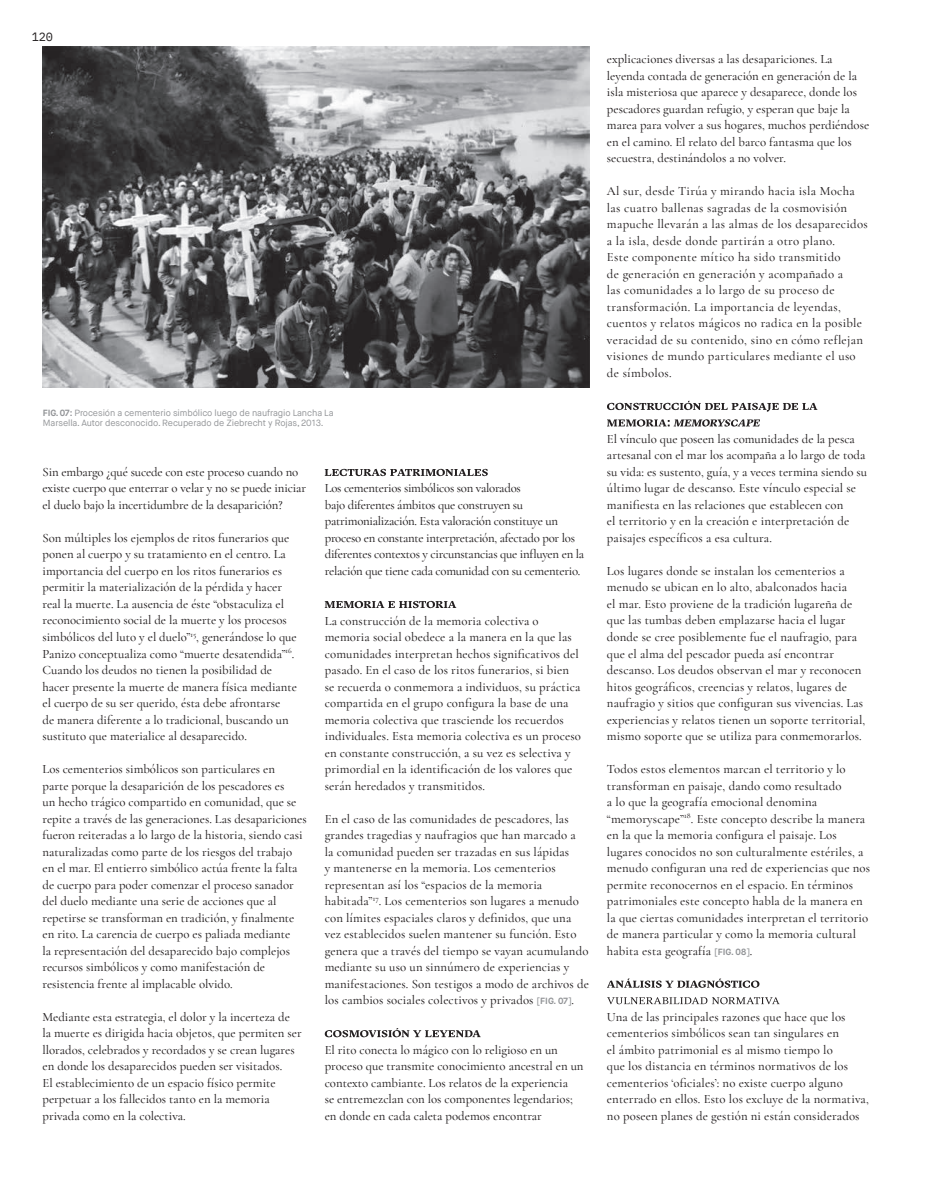
<style>
.page{position:relative;width:936px;height:1191px;background:#fff}
.page>*{position:absolute;margin:0;border:0;box-sizing:border-box;transform-origin:0 0}
.t1{font:500 12.75px/16.5px "Cormorant Garamond";letter-spacing:.005em;color:#231f20}
.t2{font:500 12.75px/16.5px "Cormorant Garamond";letter-spacing:.025em;color:#231f20}
.t3{font:500 12.75px/16.5px "Cormorant Garamond";letter-spacing:-.02em;color:#231f20}
.t4{font:12px "IBM Plex Mono";color:#231f20}
.t5{font:9px/10.8px "Maison Neue";letter-spacing:-.01em;color:#939598}
.s1{font-weight:700}
.s2{font-family:"Maison Neue";font-weight:700;font-size:9px;color:#939598}
</style>
<div class="page">
<svg style="left:325px;top:469px;width:163px;height:7px"></svg>
<svg style="left:325px;top:601px;width:131px;height:7px"></svg>
<svg style="left:325px;top:1028px;width:155px;height:9px"></svg>
<img style="left:43px;top:47px;width:547px;height:340px">
<svg style="left:607px;top:401px;width:210px;height:11px"></svg>
<svg style="left:607px;top:419px;width:153px;height:7px"></svg>
<svg style="left:607px;top:978px;width:152px;height:9px"></svg>
<svg style="left:607px;top:997px;width:172px;height:7px"></svg>
<p class="t4" style="left:32px;top:28px;width:23px">120</p>
<p class="t5" style="left:43px;top:407px;width:292px"><span class="s1">FIG</span><span class="s1">.</span> <span class="s1">07:</span> Procesión a cementerio simbólico luego de naufragio Lancha La<br>Marsella. Autor desconocido. Recuperado de Ziebrecht y Rojas, 2013.</p>
<p class="t1" style="left:43px;top:463px;width:265px">Sin embargo ¿qué sucede con este proceso cuando no existe cuerpo que enterrar o velar y no se puede iniciar el duelo bajo la incertidumbre de la desaparición?</p>
<p class="t1" style="left:43px;top:529px;width:256px">Son múltiples los ejemplos de ritos funerarios que ponen al cuerpo y su tratamiento en el centro. La importancia del cuerpo en los ritos funerarios es permitir la materialización de la pérdida y hacer real la muerte. La ausencia de éste “obstaculiza el reconocimiento social de la muerte y los procesos simbólicos del luto y el duelo”<sup>15</sup>, generándose lo que Panizo conceptualiza como “muerte desatendida”<sup>16</sup>.<br>Cuando los deudos no tienen la posibilidad de hacer presente la muerte de manera física mediante el cuerpo de su ser querido, ésta debe afrontarse<br>de manera diferente a lo tradicional, buscando un sustituto que materialice al desaparecido.</p>
<p class="t1" style="left:43px;top:760px;width:266px">Los cementerios simbólicos son particulares en<br>parte porque la desaparición de los pescadores es<br>un hecho trágico compartido en comunidad, que se repite a través de las generaciones. Las desapariciones fueron reiteradas a lo largo de la historia, siendo casi naturalizadas como parte de los riesgos del trabajo en el mar. El entierro simbólico actúa frente la falta de cuerpo para poder comenzar el proceso sanador del duelo mediante una serie de acciones que al repetirse se transforman en tradición, y finalmente en rito. La carencia de cuerpo es paliada mediante<br>la representación del desaparecido bajo complejos recursos simbólicos y como manifestación de resistencia frente al implacable olvido.</p>
<p class="t1" style="left:43px;top:1008px;width:260px">Mediante esta estrategia, el dolor y la incerteza de la muerte es dirigida hacia objetos, que permiten ser llorados, celebrados y recordados y se crean lugares en donde los desaparecidos pueden ser visitados.<br>El establecimiento de un espacio físico permite perpetuar a los fallecidos tanto en la memoria privada como en la colectiva.</p>
<p class="t3" style="left:325px;top:480px;width:261px">Los cementerios simbólicos son valorados<br>bajo diferentes ámbitos que construyen su patrimonialización. Esta valoración constituye un proceso en constante interpretación, afectado por los diferentes contextos y circunstancias que influyen en la relación que tiene cada comunidad con su cementerio.</p>
<p class="t1" style="left:325px;top:612px;width:258px">La construcción de la memoria colectiva o memoria social obedece a la manera en la que las comunidades interpretan hechos significativos del pasado. En el caso de los ritos funerarios, si bien se recuerda o conmemora a individuos, su práctica compartida en el grupo configura la base de una memoria colectiva que trasciende los recuerdos individuales. Esta memoria colectiva es un proceso en constante construcción, a su vez es selectiva y primordial en la identificación de los valores que serán heredados y transmitidos.</p>
<p class="t1" style="left:325px;top:810px;width:266px">En el caso de las comunidades de pescadores, las grandes tragedias y naufragios que han marcado a<br>la comunidad pueden ser trazadas en sus lápidas<br>y mantenerse en la memoria. Los cementerios representan así los “espacios de la memoria habitada”<sup>17</sup>. Los cementerios son lugares a menudo con límites espaciales claros y definidos, que una vez establecidos suelen mantener su función. Esto genera que a través del tiempo se vayan acumulando mediante su uso un sinnúmero de experiencias y manifestaciones. Son testigos a modo de archivos de los cambios sociales colectivos y privados <span class="s2">[FIG. 07]</span>.</p>
<p class="t1" style="left:325px;top:1041px;width:260px">El rito conecta lo mágico con lo religioso en un proceso que transmite conocimiento ancestral en un contexto cambiante. Los relatos de la experiencia<br>se entremezclan con los componentes legendarios; en donde en cada caleta podemos encontrar</p>
<p class="t1" style="left:607px;top:51px;width:264px">explicaciones diversas a las desapariciones. La leyenda contada de generación en generación de la isla misteriosa que aparece y desaparece, donde los pescadores guardan refugio, y esperan que baje la marea para volver a sus hogares, muchos perdiéndose en el camino. El relato del barco fantasma que los secuestra, destinándolos a no volver.</p>
<p class="t2" style="left:607px;top:183px;width:262px">Al sur, desde Tirúa y mirando hacia isla Mocha las cuatro ballenas sagradas de la cosmovisión mapuche llevarán a las almas de los desaparecidos a la isla, desde donde partirán a otro plano.<br>Este componente mítico ha sido transmitido<br>de generación en generación y acompañado a<br>las comunidades a lo largo de su proceso de transformación. La importancia de leyendas, cuentos y relatos mágicos no radica en la posible veracidad de su contenido, sino en cómo reflejan visiones de mundo particulares mediante el uso de símbolos.</p>
<p class="t1" style="left:607px;top:430px;width:261px">El vínculo que poseen las comunidades de la pesca artesanal con el mar los acompaña a lo largo de toda su vida: es sustento, guía, y a veces termina siendo su último lugar de descanso. Este vínculo especial se manifiesta en las relaciones que establecen con<br>el territorio y en la creación e interpretación de paisajes específicos a esa cultura.</p>
<p class="t1" style="left:607px;top:562px;width:260px">Los lugares donde se instalan los cementerios a menudo se ubican en lo alto, abalconados hacia<br>el mar. Esto proviene de la tradición lugareña de que las tumbas deben emplazarse hacia el lugar donde se cree posiblemente fue el naufragio, para que el alma del pescador pueda así encontrar descanso. Los deudos observan el mar y reconocen hitos geográficos, creencias y relatos, lugares de naufragio y sitios que configuran sus vivencias. Las experiencias y relatos tienen un soporte territorial, mismo soporte que se utiliza para conmemorarlos.</p>
<p class="t1" style="left:607px;top:760px;width:265px">Todos estos elementos marcan el territorio y lo transforman en paisaje, dando como resultado<br>a lo que la geografía emocional denomina “memoryscape”<sup>18</sup>. Este concepto describe la manera en la que la memoria configura el paisaje. Los lugares conocidos no son culturalmente estériles, a menudo configuran una red de experiencias que nos permite reconocernos en el espacio. En términos patrimoniales este concepto habla de la manera en la que ciertas comunidades interpretan el territorio de manera particular y como la memoria cultural habita esta geografía <span class="s2">[FIG. 08]</span>.</p>
<p class="t1" style="left:607px;top:1008px;width:263px">Una de las principales razones que hace que los cementerios simbólicos sean tan singulares en<br>el ámbito patrimonial es al mismo tiempo lo<br>que los distancia en términos normativos de los cementerios ‘oficiales’: no existe cuerpo alguno enterrado en ellos. Esto los excluye de la normativa, no poseen planes de gestión ni están considerados</p>
</div>
